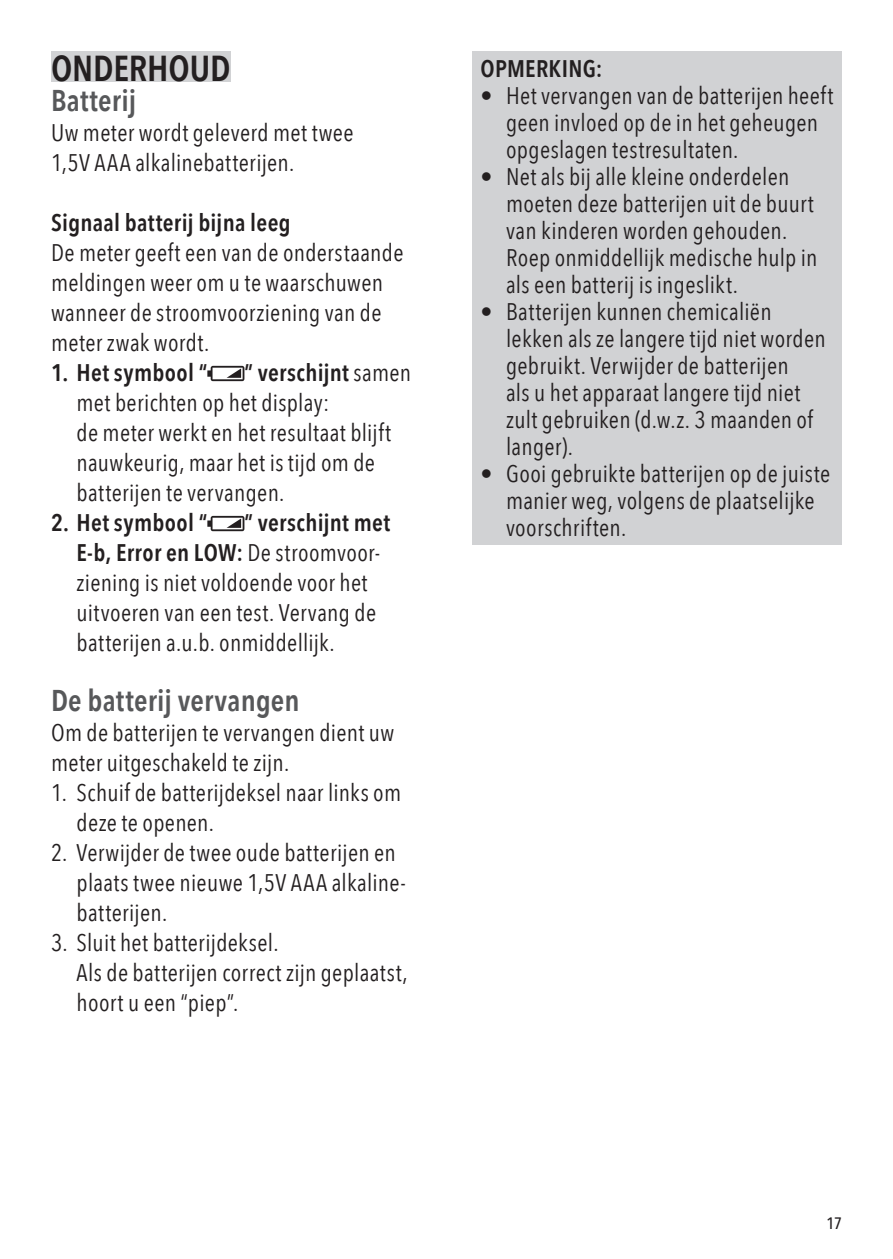
<style>
.page{position:relative;width:893px;height:1259px;background:#fff}
.page>*{position:absolute;margin:0;border:0;box-sizing:border-box;transform-origin:0 0}
.t1{font:600 36px "Avenir Next Condensed";letter-spacing:-.005em;color:#231f20}
.t2{font:600 30px "Avenir Next Condensed";letter-spacing:.005em;color:#57585a}
.t3{font:24px/30px "Avenir Next Condensed";letter-spacing:.015em;color:#231f20}
.t4{font:600 24px "Avenir Next Condensed";letter-spacing:.015em;color:#231f20}
.t5{font:500 16.5px "Avenir Next Condensed";color:#231f20}
.s1{font-weight:600}
</style>
<div class="page">
<div style="left:51px;top:51px;width:179px;height:30px;background:#d1d2d4"></div>
<svg style="left:207px;top:366px;width:37px;height:15px"></svg>
<svg style="left:207px;top:516px;width:37px;height:15px"></svg>
<div style="left:472px;top:51px;width:370px;height:493px;background:#d1d2d4"></div>
<h1 class="t1" style="left:51px;top:37px;width:181px">ONDERHOUD</h1>
<p class="t2" style="left:51px;top:75px;width:87px">Batterij</p>
<p class="t3" style="left:51px;top:120px;width:304px">Uw meter wordt geleverd met twee<br>1,5V AAA alkalinebatterijen.</p>
<p class="t4" style="left:51px;top:202px;width:241px">Signaal batterij bijna leeg</p>
<p class="t3" style="left:51px;top:240px;width:354px">De meter geeft een van de onderstaande meldingen weer om u te waarschuwen wanneer de stroomvoorziening van de meter zwak wordt.</p>
<p class="t4" style="left:51px;top:352px;width:158px">1. Het symbool “</p>
<p class="t3" style="left:77px;top:360px;width:336px;text-indent:168px"><span class="s1">” verschijnt</span> samen met berichten op het display:<br>de meter werkt en het resultaat blijft nauwkeurig, maar het is tijd om de batterijen te vervangen.</p>
<p class="t4" style="left:51px;top:502px;width:158px">2. Het symbool “</p>
<p class="t3" style="left:77px;top:510px;width:315px;text-indent:168px"><span class="s1">” verschijnt met<br>E-b, Error en LOW:</span> De stroomvoor&shy;ziening is niet voldoende voor het uitvoeren van een test. Vervang de batterijen a.u.b. onmiddellijk.</p>
<p class="t2" style="left:51px;top:675px;width:250px">De batterij vervangen</p>
<p class="t3" style="left:51px;top:716px;width:345px">Om de batterijen te vervangen dient uw meter uitgeschakeld te zijn.</p>
<p class="t3" style="left:77px;top:780px;width:326px;text-indent:-26px">1. Schuif de batterijdeksel naar links om deze te openen.</p>
<p class="t3" style="left:77px;top:840px;width:331px;text-indent:-26px">2. Verwijder de twee oude batterijen en plaats twee nieuwe 1,5V AAA alkaline&shy;batterijen.</p>
<p class="t3" style="left:77px;top:930px;width:333px;text-indent:-26px">3. Sluit het batterijdeksel.<br>Als de batterijen correct zijn geplaatst, hoort u een “piep”.</p>
<p class="t4" style="left:480px;top:47px;width:124px">OPMERKING:</p>
<p class="t3" style="left:506px;top:84px;width:329px;line-height:27px;text-indent:-26px">• Het vervangen van de batterijen heeft geen invloed op de in het geheugen opgeslagen testresultaten.</p>
<p class="t3" style="left:506px;top:165px;width:313px;line-height:27px;text-indent:-26px">• Net als bij alle kleine onderdelen moeten deze batterijen uit de buurt van kinderen worden gehouden.<br>Roep onmiddellijk medische hulp in als een batterij is ingeslikt.</p>
<p class="t3" style="left:506px;top:300px;width:321px;line-height:27px;text-indent:-26px">• Batterijen kunnen chemicaliën lekken als ze langere tijd niet worden gebruikt. Verwijder de batterijen<br>als u het apparaat langere tijd niet zult gebruiken (d.w.z. 3 maanden of langer).</p>
<p class="t3" style="left:506px;top:462px;width:326px;line-height:27px;text-indent:-26px">• Gooi gebruikte batterijen op de juiste manier weg, volgens de plaatselijke voorschriften.</p>
<p class="t5" style="left:826px;top:1216px;width:17px">17</p>
</div>
